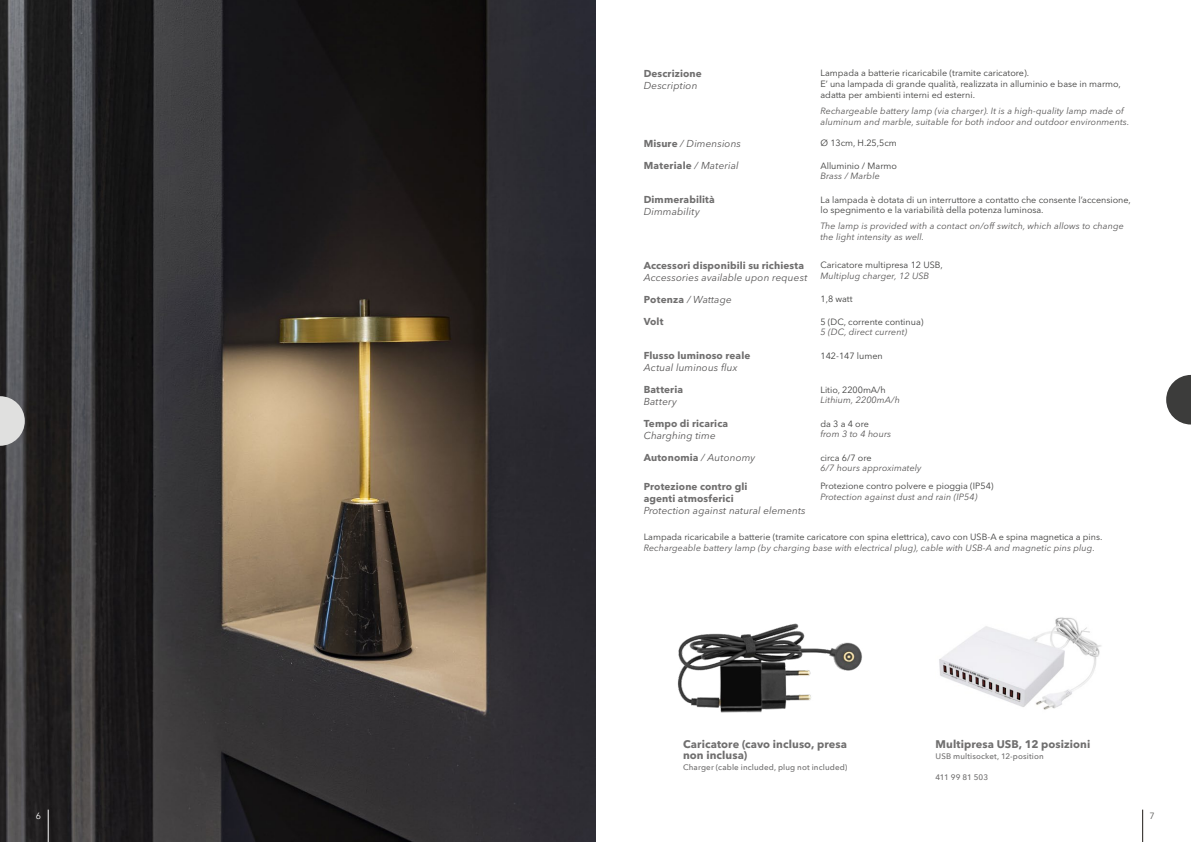
<style>
.page{position:relative;width:1191px;height:842px;background:#fff}
.page>*{position:absolute;margin:0;border:0;box-sizing:border-box;transform-origin:0 0}
.t1{font:700 11px/11px "Avenir Next LT Pro";letter-spacing:.01em;color:#706f6f}
.t2{font:700 10px/12px "Avenir Next LT Pro";letter-spacing:.01em;color:#706f6f}
.t3{font:italic 10px "Avenir Next LT Pro";letter-spacing:.01em;color:#555454}
.t4{font:9px/11px "Avenir Next LT Pro";color:#3c3c3b}
.t5{font:italic 9px/10.8px "Avenir Next LT Pro";letter-spacing:.01em;color:#555454}
.t6{font:9px "Avenir Next LT Pro";color:#fff}
.t7{font:9px "Avenir Next LT Pro";color:#575756}
.t8{font:500 8px "Avenir Next";letter-spacing:.015em;color:#706f6f}
.t9{font:500 8px "Avenir Next";letter-spacing:-.01em;color:#706f6f}
.s1{font-weight:700;font-style:normal;color:#706f6f}
.s2{font-weight:400;font-style:italic;color:#555454}
</style>
<div class="page">
<img style="left:0;top:0;width:595px;height:842px">
<svg style="left:0;top:396px;width:25px;height:50px"></svg>
<svg style="left:1166px;top:375px;width:25px;height:49px"></svg>
<img style="left:677px;top:623px;width:185px;height:90px">
<img style="left:939px;top:617px;width:162px;height:93px">
<hr style="left:1142px;top:810px;width:1px;height:32px;background:#1f1a16">
<hr style="left:48px;top:810px;width:1px;height:32px;background:#fff">
<p class="t2" style="left:643px;top:67px;width:60px">Descrizione</p>
<p class="t3" style="left:643px;top:79px;width:55px">Description</p>
<p class="t4" style="left:820px;top:67px;width:302px">Lampada a batterie ricaricabile (tramite caricatore).<br>E’ una lampada di grande qualità, realizzata in alluminio e base in marmo, adatta per ambienti interni ed esterni.</p>
<p class="t5" style="left:820px;top:105px;width:310px">Rechargeable battery lamp (via charger). It is a high-quality lamp made of aluminum and marble, suitable for both indoor and outdoor environments.</p>
<p class="t3" style="left:643px;top:137px;width:99px"><span class="s1">Misure</span> / Dimensions</p>
<p class="t4" style="left:820px;top:137px;width:78px">Ø 13cm, H.25,5cm</p>
<p class="t2" style="left:643px;top:160px;width:96px">Materiale <span class="s2">/ Material</span></p>
<p class="t4" style="left:820px;top:160px;width:78px">Alluminio / Marmo</p>
<p class="t5" style="left:820px;top:171px;width:61px">Brass / Marble</p>
<p class="t2" style="left:643px;top:194px;width:73px">Dimmerabilità</p>
<p class="t3" style="left:643px;top:206px;width:58px">Dimmability</p>
<p class="t4" style="left:820px;top:194px;width:312px">La lampada è dotata di un interruttore a contatto che consente l’accensione, lo spegnimento e la variabilità della potenza luminosa.</p>
<p class="t5" style="left:820px;top:221px;width:305px">The lamp is provided with a contact on/off switch, which allows to change the light intensity as well.</p>
<p class="t2" style="left:643px;top:259px;width:162px">Accessori disponibili su richiesta</p>
<p class="t3" style="left:643px;top:271px;width:165px">Accessories available upon request</p>
<p class="t4" style="left:820px;top:259px;width:124px">Caricatore multipresa 12 USB,</p>
<p class="t5" style="left:820px;top:270px;width:110px">Multiplug charger, 12 USB</p>
<p class="t3" style="left:643px;top:293px;width:90px"><span class="s1">Potenza</span> / Wattage</p>
<p class="t4" style="left:820px;top:293px;width:34px">1,8 watt</p>
<p class="t2" style="left:643px;top:316px;width:21px">Volt</p>
<p class="t4" style="left:820px;top:316px;width:105px">5 (DC, corrente continua)</p>
<p class="t5" style="left:820px;top:327px;width:88px">5 (DC, direct current)</p>
<p class="t2" style="left:643px;top:350px;width:108px">Flusso luminoso reale</p>
<p class="t3" style="left:643px;top:362px;width:95px">Actual luminous flux</p>
<p class="t4" style="left:820px;top:350px;width:64px">142-147 lumen</p>
<p class="t2" style="left:643px;top:384px;width:41px">Batteria</p>
<p class="t3" style="left:643px;top:396px;width:35px">Battery</p>
<p class="t2" style="left:643px;top:418px;width:86px">Tempo di ricarica</p>
<p class="t3" style="left:643px;top:430px;width:74px">Charghing time</p>
<p class="t4" style="left:820px;top:384px;width:67px">Litio, 2200mA/h</p>
<p class="t5" style="left:820px;top:395px;width:81px">Lithium, 2200mA/h</p>
<p class="t4" style="left:820px;top:418px;width:50px">da 3 a 4 ore</p>
<p class="t5" style="left:820px;top:429px;width:72px">from 3 to 4 hours</p>
<p class="t2" style="left:643px;top:452px;width:113px">Autonomia <span class="s2">/ Autonomy</span></p>
<p class="t4" style="left:820px;top:452px;width:53px">circa 6/7 ore</p>
<p class="t5" style="left:820px;top:463px;width:103px">6/7 hours approximately</p>
<p class="t2" style="left:643px;top:480px;width:105px">Protezione contro gli agenti atmosferici</p>
<p class="t3" style="left:643px;top:504px;width:163px">Protection against natural elements</p>
<p class="t4" style="left:820px;top:480px;width:175px">Protezione contro polvere e pioggia (IP54)</p>
<p class="t5" style="left:820px;top:491px;width:159px">Protection against dust and rain (IP54)</p>
<p class="t4" style="left:643px;top:531px;width:460px">Lampada ricaricabile a batterie (tramite caricatore con spina elettrica), cavo con USB-A e spina magnetica a pins.</p>
<p class="t5" style="left:643px;top:542px;width:453px">Rechargeable battery lamp (by charging base with electrical plug), cable with USB-A and magnetic pins plug.</p>
<p class="t1" style="left:683px;top:738px;width:166px">Caricatore (cavo incluso, presa non inclusa)</p>
<p class="t8" style="left:683px;top:760px;width:166px">Charger (cable included, plug not included)</p>
<p class="t1" style="left:935px;top:738px;width:156px">Multipresa USB, 12 posizioni</p>
<p class="t8" style="left:935px;top:749px;width:110px">USB multisocket, 12-position</p>
<p class="t9" style="left:935px;top:771px;width:54px">411 99 81 503</p>
<p class="t6" style="left:36px;top:811px;width:7px">6</p>
<p class="t7" style="left:1149px;top:811px;width:7px">7</p>
</div>
